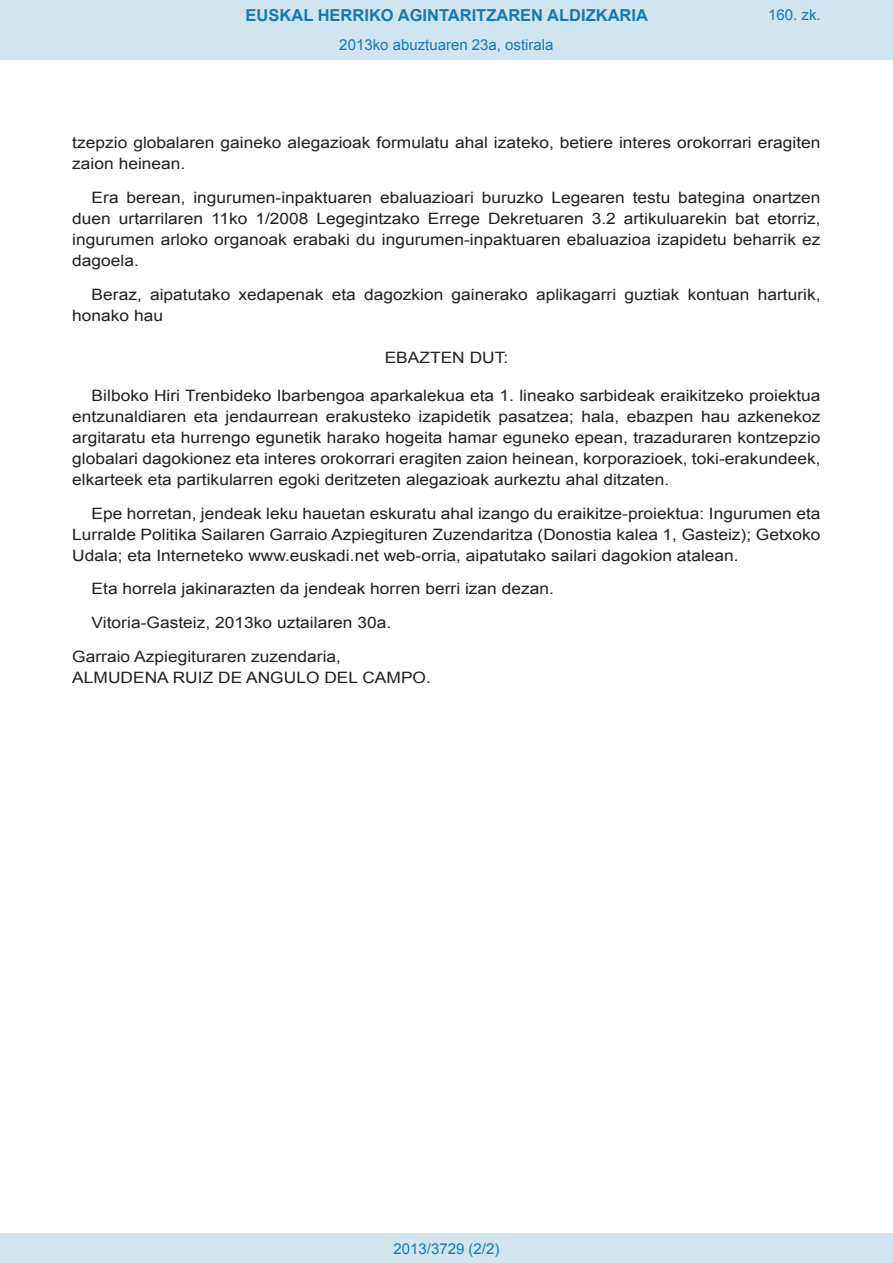
<style>
.page{position:relative;width:893px;height:1263px;background:#fff}
.page>*{position:absolute;margin:0;border:0;box-sizing:border-box;transform-origin:0 0}
.t1{font:700 16.5px "Arial";color:#1879ad}
.BOPVDetalle{font:15.6px/21px "Arial";color:#231f20;text-align:justify;scale:1.11 1}
.BOPVFirmaLugFec{font:15.6px "Arial";color:#231f20;scale:1.11 1}
.BOPVFirmaPuesto{font:15.6px "Arial";color:#231f20;scale:1.11 1}
.BOPVFirmaNombre{font:15.6px "Arial";color:#231f20;scale:1.11 1}
.BOPVClave{font:15.6px "Arial";color:#231f20;scale:1.11 1}
.Paginacion_Centro{font:15px "Arial";color:#1879ad}
</style>
<div class="page">
<div style="left:0;top:0;width:893px;height:60px;background:#d0e5f0"></div>
<div style="left:0;top:1233px;width:893px;height:30px;background:#d0e5f0"></div>
<p class="t1" style="left:246px;top:4px;width:404px">EUSKAL HERRIKO AGINTARITZAREN ALDIZKARIA</p>
<p class="Paginacion_Centro" style="left:339px;top:35px;width:216px">2013ko abuztuaren 23a, ostirala</p>
<p class="Paginacion_Centro" style="left:768px;top:5px;width:54px">160. zk.</p>
<p class="BOPVDetalle" style="left:72px;top:132px;width:676px">tzepzio globalaren gaineko alegazioak formulatu ahal izateko, betiere interes orokorrari eragiten zaion heinean.</p>
<p class="BOPVDetalle" style="left:72px;top:187px;width:676px;text-indent:19px">Era berean, ingurumen-inpaktuaren ebaluazioari buruzko Legearen testu bategina onartzen duen urtarrilaren 11ko 1/2008 Legegintzako Errege Dekretuaren 3.2 artikuluarekin bat etorriz, ingurumen arloko organoak erabaki du ingurumen-inpaktuaren ebaluazioa izapidetu beharrik ez dagoela.</p>
<p class="BOPVDetalle" style="left:72px;top:284px;width:676px;text-indent:19px">Beraz, aipatutako xedapenak eta dagozkion gainerako aplikagarri guztiak kontuan harturik, honako hau</p>
<p class="BOPVClave" style="left:385px;top:347px;width:113px">EBAZTEN DUT:</p>
<p class="BOPVDetalle" style="left:72px;top:385px;width:676px;text-indent:19px">Bilboko Hiri Trenbideko Ibarbengoa aparkalekua eta 1. lineako sarbideak eraikitzeko proiektua entzunaldiaren eta jendaurrean erakusteko izapidetik pasatzea; hala, ebazpen hau azkenekoz argitaratu eta hurrengo egunetik harako hogeita hamar eguneko epean, trazaduraren kontzepzio globalari dagokionez eta interes orokorrari eragiten zaion heinean, korporazioek, toki-erakundeek, elkarteek eta partikularren egoki deritzeten alegazioak aurkeztu ahal ditzaten.</p>
<p class="BOPVDetalle" style="left:72px;top:503px;width:676px;text-indent:19px">Epe horretan, jendeak leku hauetan eskuratu ahal izango du eraikitze-proiektua: Ingurumen eta Lurralde Politika Sailaren Garraio Azpiegituren Zuzendaritza (Donostia kalea 1, Gasteiz); Getxoko Udala; eta Interneteko www.euskadi.net web-orria, aipatutako sailari dagokion atalean.</p>
<p class="BOPVDetalle" style="left:92px;top:579px;width:418px">Eta horrela jakinarazten da jendeak horren berri izan dezan.</p>
<p class="BOPVFirmaLugFec" style="left:92px;top:612px;width:271px">Vitoria-Gasteiz, 2013ko uztailaren 30a.</p>
<p class="BOPVFirmaPuesto" style="left:72px;top:646px;width:244px">Garraio Azpiegituraren zuzendaria,</p>
<p class="BOPVFirmaNombre" style="left:72px;top:667px;width:325px">ALMUDENA RUIZ DE ANGULO DEL CAMPO.</p>
<p class="Paginacion_Centro" style="left:393px;top:1238px;width:107px">2013/3729 (2/2)</p>
</div>
